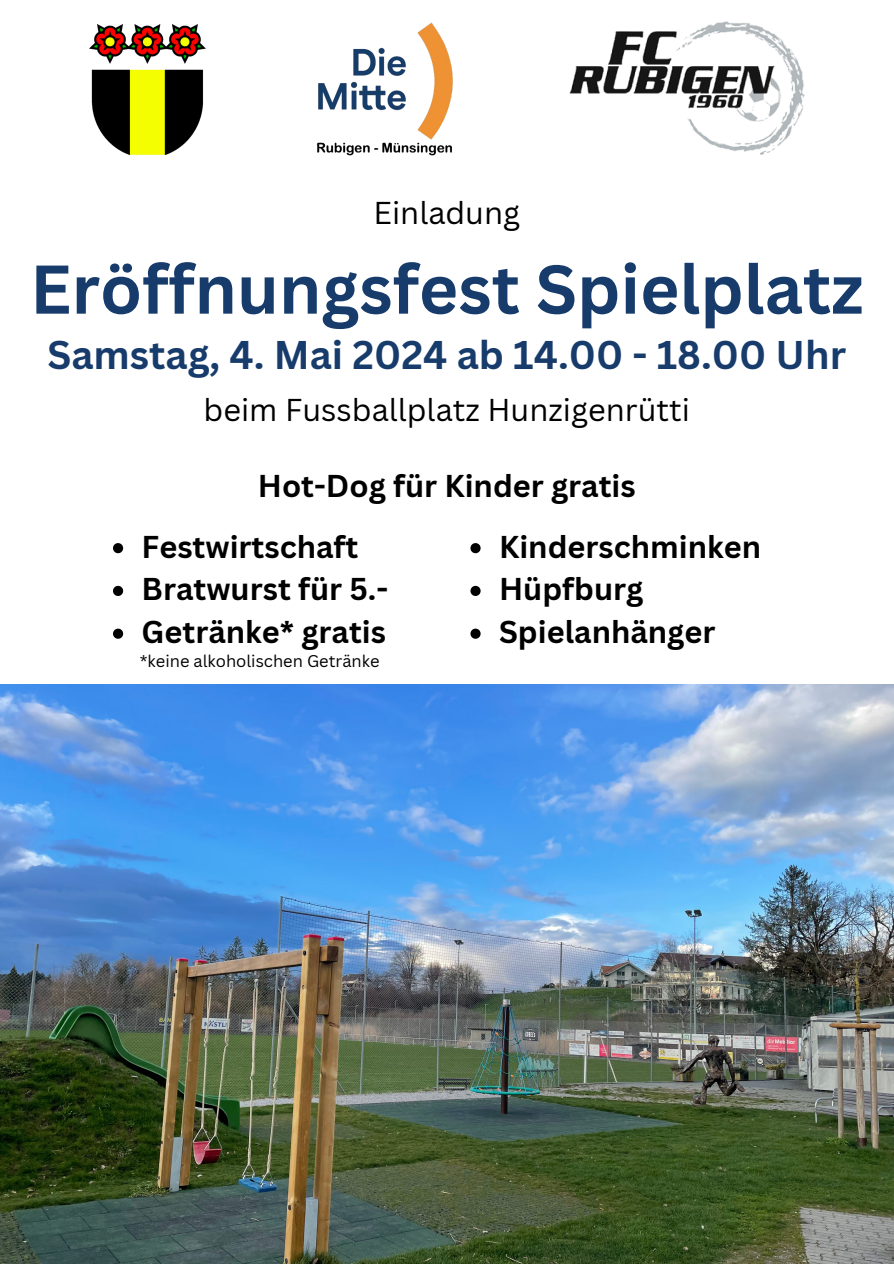
<style>
.page{position:relative;width:894px;height:1264px;background:#fff}
.page>*{position:absolute;margin:0;border:0;box-sizing:border-box;transform-origin:0 0}
.t1{font:700 67.35px "Canva Sans";color:#173c6c}
.t2{font:700 39px "Canva Sans";color:#173c6c}
.t3{font:700 30.75px "Canva Sans";color:#000}
.t4{font:30.75px "Canva Sans";color:#000}
.t5{font:16.5px "Canva Sans";color:#000}
</style>
<div class="page">
<img style="left:89px;top:24px;width:116px;height:131px">
<img style="left:317px;top:22px;width:136px;height:134px">
<img style="left:569px;top:21px;width:235px;height:134px">
<img style="left:0;top:684px;width:893px;height:579px">
<svg style="left:113px;top:543px;width:10px;height:10px"></svg>
<svg style="left:113px;top:586px;width:10px;height:10px"></svg>
<svg style="left:113px;top:628px;width:10px;height:10px"></svg>
<svg style="left:470px;top:543px;width:10px;height:10px"></svg>
<svg style="left:470px;top:586px;width:10px;height:10px"></svg>
<svg style="left:470px;top:628px;width:10px;height:10px"></svg>
<h2 class="t4" style="left:373px;top:191px;width:148px">Einladung</h2>
<h1 class="t1" style="left:30px;top:242px;width:834px">Eröffnungsfest Spielplatz</h1>
<h4 class="t2" style="left:47px;top:327px;width:800px">Samstag, 4. Mai 2024 ab 14.00 - 18.00 Uhr</h4>
<h3 class="t4" style="left:203px;top:388px;width:488px">beim Fussballplatz Hunzigenrütti</h3>
<p class="t3" style="left:258px;top:464px;width:379px">Hot-Dog für Kinder gratis</p>
<p class="t3" style="left:142px;top:525px;width:218px">Festwirtschaft</p>
<p class="t3" style="left:142px;top:567px;width:248px">Bratwurst für 5.-</p>
<p class="t3" style="left:142px;top:610px;width:246px">Getränke* gratis</p>
<p class="t5" style="left:140px;top:649px;width:241px">*keine alkoholischen Getränke</p>
<p class="t3" style="left:499px;top:525px;width:263px">Kinderschminken</p>
<p class="t3" style="left:499px;top:567px;width:146px">Hüpfburg</p>
<p class="t3" style="left:499px;top:610px;width:218px">Spielanhänger</p>
</div>
